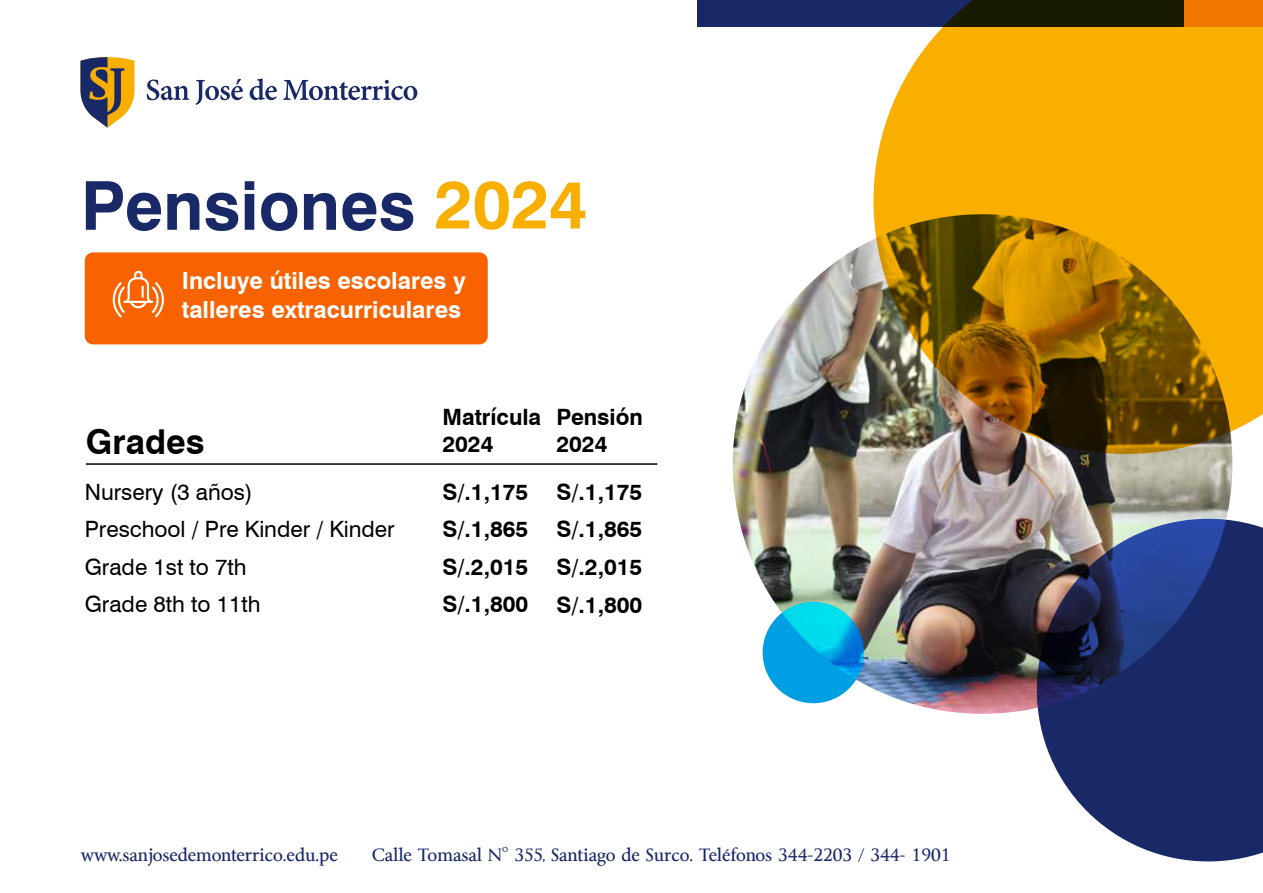
<style>
.page{position:relative;width:1263px;height:893px;background:#fff}
.page>*{position:absolute;margin:0;border:0;box-sizing:border-box;transform-origin:0 0}
.t1{font:700 67.5px "Swiss 721 BT";color:#192866}
.t2{font:700 34.35px "Swiss 721 BT";color:#000}
.t3{font:700 23.7px/28.3px "Swiss 721 BT";color:#fff}
.t4{font:700 22.5px/37.5px "Swiss 721 BT";color:#000;text-align:justify}
.t5{font:22.5px/37.5px "Swiss 721 BT";color:#000}
.t6{font:16.5px "Byington";color:#192866}
.s1{color:#f8af00}
</style>
<div class="page">
<div style="left:697px;top:0;width:487px;height:27px;background:#192866"></div>
<svg style="left:80px;top:57px;width:337px;height:71px"></svg>
<img style="left:733px;top:214px;width:499px;height:500px;border-radius:250px">
<svg style="left:873px;top:0;width:390px;height:454px;background:#bc8911"></svg>
<svg style="left:1037px;top:519px;width:226px;height:342px;background:#384477"></svg>
<svg style="left:763px;top:602px;width:101px;height:101px;background:#00ace4"></svg>
<div style="left:85px;top:252px;width:403px;height:92px;background:#f86200;border-radius:8px"></div>
<svg style="left:112px;top:271px;width:52px;height:47px"></svg>
<hr style="left:86px;top:463px;width:571px;height:2px;background:#000">
<h1 class="t1" style="left:81px;top:165px;width:508px">Pensiones <span class="s1">2024</span></h1>
<h3 class="t3" style="left:182px;top:267px;width:286px">Incluye útiles escolares y talleres extracurriculares</h3>
<h3 class="t4" style="left:442px;top:404px;width:100px;line-height:27px">Matrícula<br>2024</h3>
<h3 class="t4" style="left:556px;top:404px;width:88px;line-height:27px">Pensión<br>2024</h3>
<h3 class="t4" style="left:556px;top:473px;width:87px">S/.1,175<br>S/.1,865<br>S/.2,015<br>S/.1,800</h3>
<h2 class="t2" style="left:86px;top:421px;width:120px">Grades</h2>
<h3 class="t5" style="left:85px;top:473px;width:311px">Nursery (3 años)<br>Preschool / Pre Kinder / Kinder<br>Grade 1st to 7th<br>Grade 8th to 11th</h3>
<h3 class="t4" style="left:442px;top:473px;width:87px">S/.1,175<br>S/.1,865<br>S/.2,015<br>S/.1,800</h3>
<p class="t6" style="left:81px;top:845px;width:258px">www.sanjosedemonterrico.edu.pe</p>
<p class="t6" style="left:372px;top:845px;width:580px">Calle Tomasal N° 355, Santiago de Surco. Teléfonos 344-2203 / 344- 1901</p>
</div>
